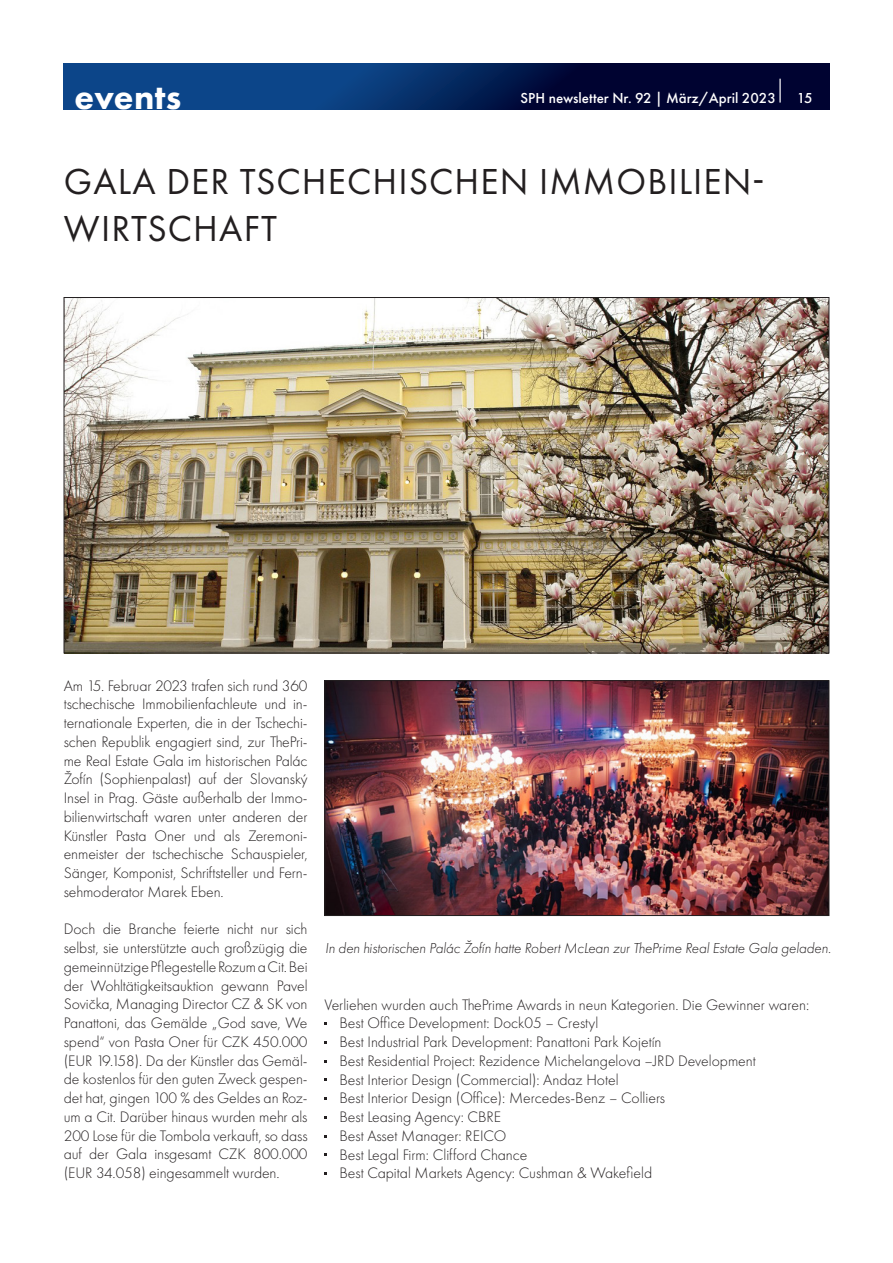
<style>
.page{position:relative;width:893px;height:1263px;background:#fff}
.page>*{position:absolute;margin:0;border:0;box-sizing:border-box;transform-origin:0 0}
.t1{font:37.5px/46.5px "Futura PT";letter-spacing:.03em;color:#231f20}
.t2{font:800 36px "Futura PT";letter-spacing:.01em;color:#fff}
.t3{font:300 15.75px/18.8px "Futura PT";color:#231f20;text-align:justify}
.t4{font:italic 300 15px "Futura PT";letter-spacing:-.005em;color:#231f20}
.t5{font:500 15px "Futura PT";color:#fff}
</style>
<div class="page">
<img style="left:66px;top:299px;width:761px;height:352px">
<svg style="left:64px;top:64px;width:765px;height:45px;background:#05255d"></svg>
<img style="left:327px;top:682px;width:500px;height:232px">
<div style="left:325px;top:680px;width:504px;height:236px;border:1px solid #231f20"></div>
<hr style="left:779px;top:79px;width:2px;height:24px;background:#fff">
<h2 class="t2" style="left:74px;top:75px;width:109px">events</h2>
<h2 class="t2" style="left:74px;top:75px;width:89px">news</h2>
<p class="t5" style="left:521px;top:89px;width:257px">SPH newsletter Nr. 92 | März/April 2023</p>
<p class="t5" style="left:797px;top:89px;width:18px">15</p>
<h1 class="t1" style="left:64px;top:158px;width:702px">GALA DER TSCHECHISCHEN IMMOBILIEN-<br>WIRTSCHAFT</h1>
<p class="t3" style="left:64px;top:676px;width:245px">Am 15. Februar 2023 trafen sich rund 360 tschechische Immobilienfachleute und in&shy;ternationale Experten, die in der Tschechi&shy;schen Republik engagiert sind, zur ThePri&shy;me Real Estate Gala im historischen Palác Žofín (Sophienpalast) auf der Slovanský Insel in Prag. Gäste außerhalb der Immo&shy;bilienwirtschaft waren unter anderen der Künstler Pasta Oner und als Zeremoni&shy;enmeister der tschechische Schauspieler, Sänger, Komponist, Schriftsteller und Fern&shy;sehmoderator Marek Eben.</p>
<p class="t3" style="left:64px;top:920px;width:245px">Doch die Branche feierte nicht nur sich selbst, sie unterstützte auch großzügig die gemeinnützige Pflegestelle Rozum a Cit. Bei der Wohltätigkeitsauktion gewann Pavel Sovička, Managing Director CZ &amp; SK von Panattoni, das Gemälde „God save, We spend“ von Pasta Oner für CZK 450.000 (EUR 19.158). Da der Künstler das Gemäl&shy;de kostenlos für den guten Zweck gespen&shy;det hat, gingen 100 % des Geldes an Roz&shy;um a Cit. Darüber hinaus wurden mehr als 200 Lose für die Tombola verkauft, so dass auf der Gala insgesamt CZK 800.000 (EUR 34.058) eingesammelt wurden.</p>
<p class="t4" style="left:325px;top:940px;width:507px">In den historischen Palác Žofín hatte Robert McLean zur ThePrime Real Estate Gala geladen.</p>
<p class="t3" style="left:339px;top:995px;width:471px;text-align:left;text-indent:-15px">Verliehen wurden auch ThePrime Awards in neun Kategorien. Die Gewinner waren:<br>Best Office Development: Dock05 – Crestyl<br>Best Industrial Park Development: Panattoni Park Kojetín<br>Best Residential Project: Rezidence Michelangelova –JRD Development<br>Best Interior Design (Commercial): Andaz Hotel<br>Best Interior Design (Office): Mercedes-Benz – Colliers<br>Best Leasing Agency: CBRE<br>Best Asset Manager: REICO<br>Best Legal Firm: Clifford Chance<br>Best Capital Markets Agency: Cushman &amp; Wakefield</p>
</div>
